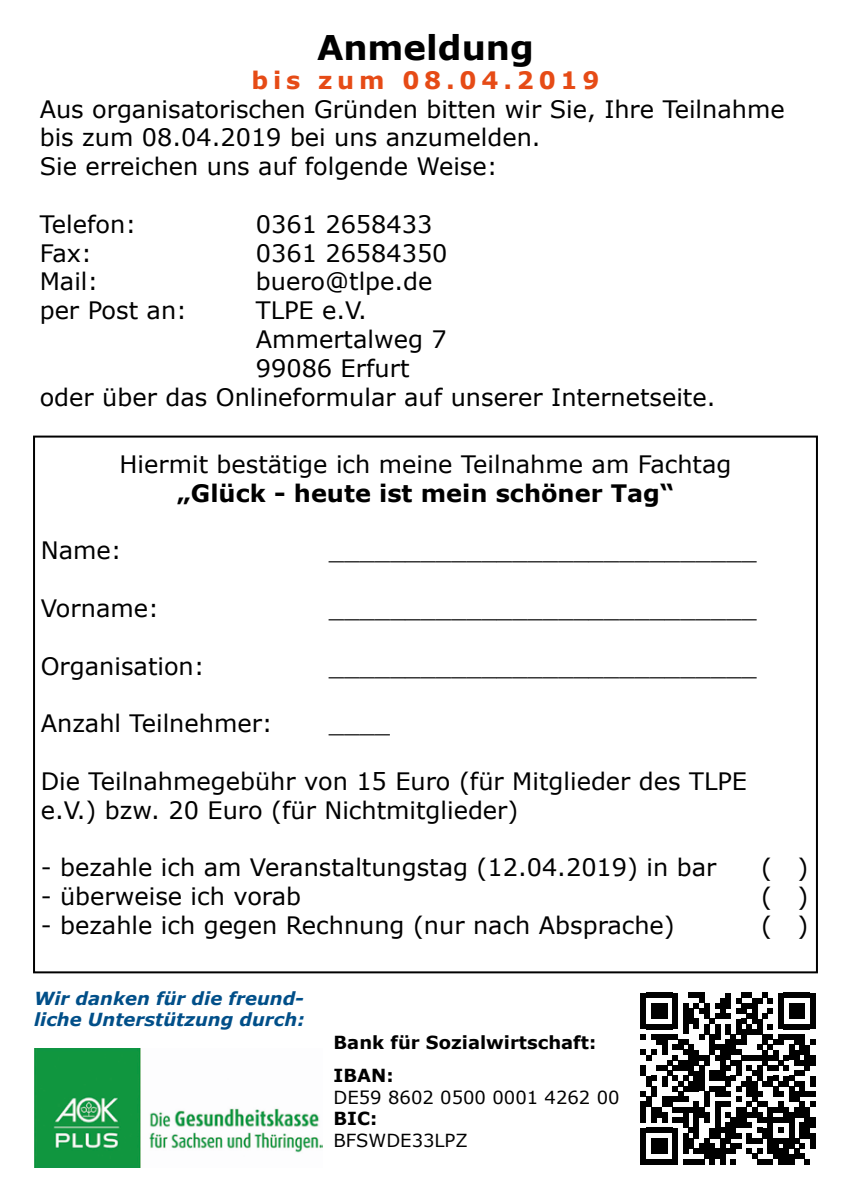
<style>
.page{position:relative;width:851px;height:1202px;background:#fff}
.page>*{position:absolute;margin:0;border:0;box-sizing:border-box;transform-origin:0 0}
.t1{font:700 34px "Verdana";color:#000}
.t2{font:24px/28.8px "Verdana";color:#000}
.t3{font:700 24px "Verdana";color:#000}
.t4{font:700 24px "Verdana";letter-spacing:.2em;color:#e64b16}
.t5{font:italic 700 18px/21.6px "Verdana";color:#014f89}
.t6{font:700 18px/33.6px "Verdana";color:#000}
.t7{font:18px "Verdana";color:#000}
</style>
<div class="page">
<svg style="left:640px;top:993px;width:175px;height:171px"></svg>
<div style="left:810px;top:1117px;width:5px;height:11px;background:#000"></div>
<div style="left:810px;top:1133px;width:5px;height:16px;background:#000"></div>
<img style="left:34px;top:1049px;width:288px;height:118px">
<h1 class="t1" style="left:317px;top:24px;width:218px">Anmeldung</h1>
<p class="t4" style="left:251px;top:63px;width:349px">bis zum 08.04.2019</p>
<p class="t2" style="left:40px;top:94px;width:746px">Aus organisatorischen Gründen bitten wir Sie, Ihre Teilnahme bis zum 08.04.2019 bei uns anzumelden.<br>Sie erreichen uns auf folgende Weise:</p>
<p class="t2" style="left:40px;top:209px;width:98px">Telefon:</p>
<p class="t2" style="left:256px;top:209px;width:178px">0361 2658433</p>
<p class="t2" style="left:40px;top:238px;width:54px">Fax:</p>
<p class="t2" style="left:256px;top:238px;width:193px">0361 26584350</p>
<p class="t2" style="left:40px;top:267px;width:60px">Mail:</p>
<p class="t2" style="left:256px;top:267px;width:178px">buero@tlpe.de</p>
<p class="t2" style="left:40px;top:296px;width:149px">per Post an:</p>
<p class="t2" style="left:256px;top:296px;width:113px">TLPE e.V.</p>
<p class="t2" style="left:256px;top:325px;width:192px">Ammertalweg 7</p>
<p class="t2" style="left:256px;top:353px;width:155px">99086 Erfurt</p>
<p class="t2" style="left:40px;top:382px;width:677px">oder über das Onlineformular auf unserer Internetseite.</p>
<p class="t2" style="left:119px;top:450px;width:613px">Hiermit bestätige ich meine Teilnahme am Fachtag</p>
<p class="t3" style="left:177px;top:476px;width:498px">„Glück - heute ist mein schöner Tag“</p>
<p class="t2" style="left:41px;top:536px;width:82px">Name:</p>
<p class="t2" style="left:41px;top:594px;width:120px">Vorname:</p>
<p class="t2" style="left:41px;top:651px;width:165px">Organisation:</p>
<p class="t2" style="left:329px;top:536px;width:429px">____________________________</p>
<p class="t2" style="left:329px;top:594px;width:429px">____________________________</p>
<p class="t2" style="left:329px;top:651px;width:429px">____________________________</p>
<p class="t2" style="left:41px;top:709px;width:233px">Anzahl Teilnehmer:</p>
<p class="t2" style="left:329px;top:709px;width:63px">____</p>
<p class="t2" style="left:41px;top:766px;width:707px">Die Teilnahmegebühr von 15 Euro (für Mitglieder des TLPE e.V.) bzw. 20 Euro (für Nichtmitglieder)</p>
<p class="t2" style="left:41px;top:853px;width:677px">- bezahle ich am Veranstaltungstag (12.04.2019) in bar</p>
<p class="t2" style="left:761px;top:853px;width:49px">( )</p>
<p class="t2" style="left:41px;top:882px;width:262px">- überweise ich vorab</p>
<p class="t2" style="left:761px;top:882px;width:49px">( )</p>
<p class="t2" style="left:41px;top:910px;width:635px">- bezahle ich gegen Rechnung (nur nach Absprache)</p>
<p class="t2" style="left:761px;top:910px;width:49px">( )</p>
<p class="t5" style="left:34px;top:987px;width:272px">Wir danken für die freund&shy;liche Unterstützung durch:</p>
<p class="t6" style="left:333px;top:1025px;width:264px">Bank für Sozialwirtschaft:<br>IBAN:</p>
<p class="t7" style="left:333px;top:1085px;width:287px">DE59 8602 0500 0001 4262 00</p>
<p class="t6" style="left:333px;top:1102px;width:45px">BIC:</p>
<p class="t7" style="left:333px;top:1128px;width:136px">BFSWDE33LPZ</p>
</div>
